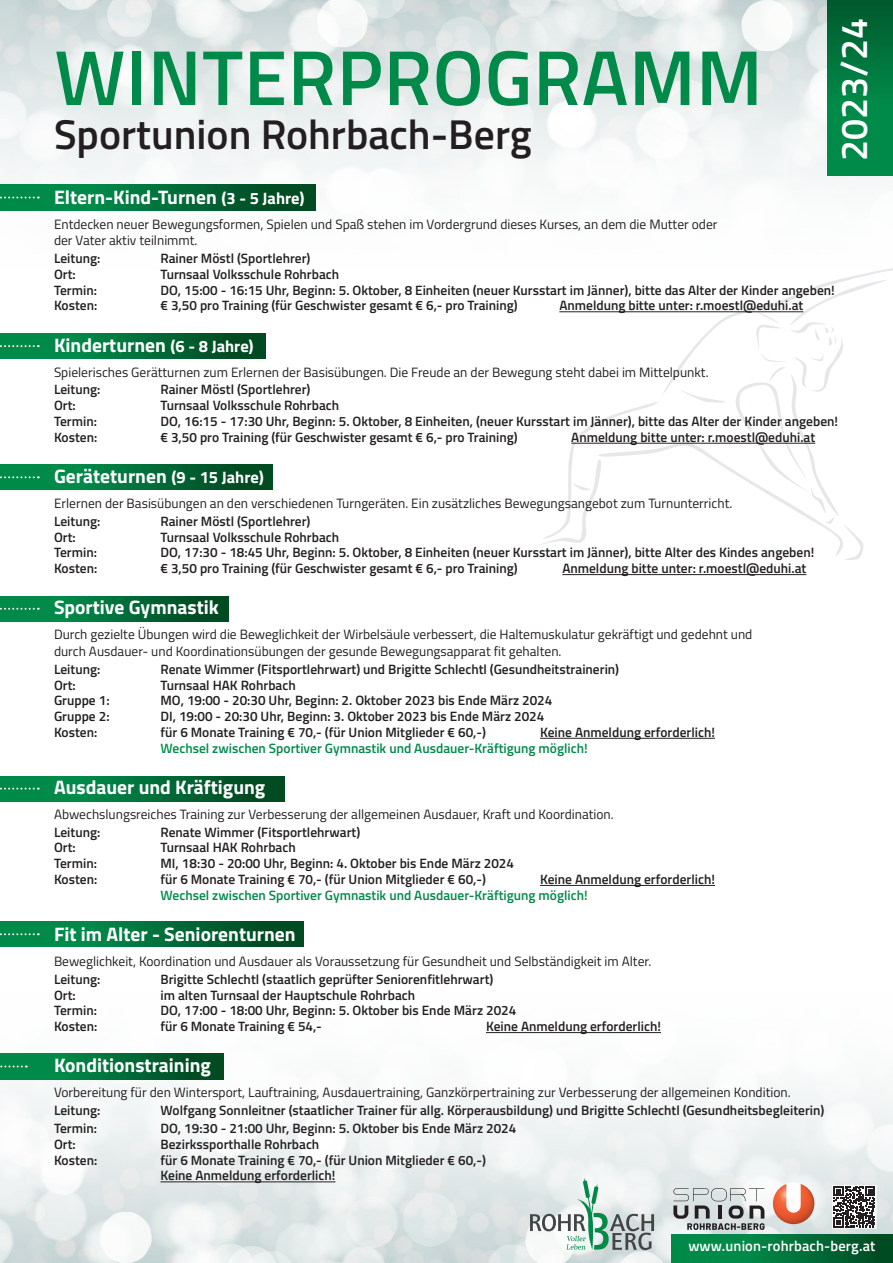
<style>
.page{position:relative;width:893px;height:1263px;background:#fff}
.page>*{position:absolute;margin:0;border:0;box-sizing:border-box;transform-origin:0 0}
.t1{font:600 78px "Titillium";letter-spacing:.01em;color:#008a49}
.t2{font:600 41.7px "Titillium";color:#231f20}
.t3{font:600 37.5px "Titillium";color:#fff}
.t4{font:700 19.5px "Titillium";color:#fff}
.t5{font:600 14.55px "Titillium";letter-spacing:.01em;color:#fff}
.t6{font:600 13.5px/15.8px "Titillium";color:#231f20}
.t7{font:13.5px/16.5px "Titillium";color:#231f20}
.t8{font:600 13.5px "Titillium";color:#008a49}
.s1{font-size:16.5px}
</style>
<div class="page">
<img style="left:0;top:0;width:893px;height:211px">
<img style="left:0;top:1033px;width:893px;height:230px">
<svg style="left:539px;top:268px;width:354px;height:292px"></svg>
<div style="left:0;top:185px;width:315px;height:25px;background:linear-gradient(to right,#009952,#004721)"></div>
<div style="left:0;top:334px;width:266px;height:25px;background:linear-gradient(to right,#009852,#004720)"></div>
<div style="left:0;top:465px;width:273px;height:25px;background:linear-gradient(to right,#009852,#004720)"></div>
<div style="left:0;top:596px;width:229px;height:25px;background:linear-gradient(to right,#009852,#004620)"></div>
<div style="left:0;top:776px;width:285px;height:25px;background:linear-gradient(to right,#009852,#004720)"></div>
<div style="left:0;top:1054px;width:224px;height:25px;background:linear-gradient(to right,#009852,#004620)"></div>
<div style="left:0;top:922px;width:304px;height:25px;background:linear-gradient(to right,#009852,#004721)"></div>
<div style="left:828px;top:0;width:65px;height:175px;background:linear-gradient(to bottom,#006131,#009650)"></div>
<svg style="left:0;top:197px;width:39px;height:1px"></svg>
<svg style="left:0;top:345px;width:39px;height:2px"></svg>
<svg style="left:0;top:476px;width:39px;height:2px"></svg>
<svg style="left:0;top:608px;width:39px;height:2px"></svg>
<svg style="left:0;top:788px;width:39px;height:2px"></svg>
<svg style="left:0;top:1065px;width:27px;height:2px"></svg>
<svg style="left:0;top:933px;width:39px;height:2px"></svg>
<svg style="left:530px;top:1178px;width:124px;height:72px"></svg>
<div style="left:671px;top:1234px;width:222px;height:29px;background:linear-gradient(to right,#009a53,#004e25)"></div>
<hr style="left:559px;top:311px;width:244px;height:1px;background:#231f20">
<hr style="left:571px;top:443px;width:244px;height:1px;background:#231f20">
<hr style="left:562px;top:574px;width:244px;height:1px;background:#231f20">
<hr style="left:540px;top:738px;width:175px;height:1px;background:#231f20">
<hr style="left:540px;top:885px;width:175px;height:1px;background:#231f20">
<hr style="left:486px;top:1032px;width:175px;height:1px;background:#231f20">
<hr style="left:160px;top:1181px;width:175px;height:1px;background:#231f20">
<img style="left:773px;top:1183px;width:41px;height:41px;border-radius:21px">
<svg style="left:673px;top:1188px;width:92px;height:42px;background:#b2b6b7"></svg>
<div style="left:832px;top:1185px;width:44px;height:43px;background:#fff"></div>
<svg style="left:833px;top:1186px;width:42px;height:42px"></svg>
<h1 class="t1" style="left:54px;top:19px;width:710px">WINTERPROGRAMM</h1>
<h2 class="t2" style="left:54px;top:103px;width:479px">Sportunion Rohrbach-Berg</h2>
<h3 class="t3" style="left:826px;top:161px;width:144px;rotate:-90deg">2023/24</h3>
<h3 class="t4" style="left:54px;top:182px;width:252px">Eltern-Kind-Turnen <span class="s1">(3 - 5 Jahre)</span></h3>
<p class="t7" style="left:54px;top:215px;width:665px">Entdecken neuer Bewegungsformen, Spielen und Spaß stehen im Vordergrund dieses Kurses, an dem die Mutter oder der Vater aktiv teilnimmt.</p>
<p class="t6" style="left:54px;top:250px;width:48px">Leitung:</p>
<p class="t6" style="left:161px;top:250px;width:151px">Rainer Möstl (Sportlehrer)</p>
<p class="t6" style="left:54px;top:265px;width:23px">Ort:</p>
<p class="t6" style="left:161px;top:265px;width:180px">Turnsaal Volksschule Rohrbach</p>
<p class="t6" style="left:54px;top:281px;width:44px">Termin:</p>
<p class="t6" style="left:161px;top:281px;width:676px">DO, 15:00 - 16:15 Uhr, Beginn: 5. Oktober, 8 Einheiten (neuer Kursstart im Jänner), bitte das Alter der Kinder angeben!</p>
<p class="t6" style="left:54px;top:297px;width:45px">Kosten:</p>
<p class="t6" style="left:161px;top:297px;width:359px">€ 3,50 pro Training (für Geschwister gesamt € 6,- pro Training)</p>
<p class="t6" style="left:559px;top:297px;width:245px">Anmeldung bitte unter: r.moestl@eduhi.at</p>
<h3 class="t4" style="left:54px;top:330px;width:201px">Kinderturnen <span class="s1">(6 - 8 Jahre)</span></h3>
<p class="t7" style="left:54px;top:363px;width:656px">Spielerisches Gerätturnen zum Erlernen der Basisübungen. Die Freude an der Bewegung steht dabei im Mittelpunkt.</p>
<p class="t6" style="left:54px;top:381px;width:48px">Leitung:</p>
<p class="t6" style="left:161px;top:381px;width:151px">Rainer Möstl (Sportlehrer)</p>
<p class="t6" style="left:54px;top:397px;width:23px">Ort:</p>
<p class="t6" style="left:161px;top:397px;width:180px">Turnsaal Volksschule Rohrbach</p>
<p class="t6" style="left:54px;top:413px;width:44px">Termin:</p>
<p class="t6" style="left:161px;top:413px;width:679px">DO, 16:15 - 17:30 Uhr, Beginn: 5. Oktober, 8 Einheiten, (neuer Kursstart im Jänner), bitte das Alter der Kinder angeben!</p>
<p class="t6" style="left:54px;top:428px;width:45px">Kosten:</p>
<p class="t6" style="left:161px;top:428px;width:359px">€ 3,50 pro Training (für Geschwister gesamt € 6,- pro Training)</p>
<p class="t6" style="left:571px;top:428px;width:245px">Anmeldung bitte unter: r.moestl@eduhi.at</p>
<h3 class="t4" style="left:54px;top:461px;width:211px">Geräteturnen <span class="s1">(9 - 15 Jahre)</span></h3>
<p class="t7" style="left:54px;top:494px;width:680px">Erlernen der Basisübungen an den verschiedenen Turngeräten. Ein zusätzliches Bewegungsangebot zum Turnunterricht.</p>
<p class="t6" style="left:54px;top:513px;width:48px">Leitung:</p>
<p class="t6" style="left:161px;top:513px;width:151px">Rainer Möstl (Sportlehrer)</p>
<p class="t6" style="left:54px;top:528px;width:23px">Ort:</p>
<p class="t6" style="left:161px;top:528px;width:180px">Turnsaal Volksschule Rohrbach</p>
<p class="t6" style="left:54px;top:544px;width:44px">Termin:</p>
<p class="t6" style="left:161px;top:544px;width:655px">DO, 17:30 - 18:45 Uhr, Beginn: 5. Oktober, 8 Einheiten (neuer Kursstart im Jänner), bitte Alter des Kindes angeben!</p>
<p class="t6" style="left:54px;top:560px;width:45px">Kosten:</p>
<p class="t6" style="left:161px;top:560px;width:359px">€ 3,50 pro Training (für Geschwister gesamt € 6,- pro Training)</p>
<p class="t6" style="left:562px;top:560px;width:245px">Anmeldung bitte unter: r.moestl@eduhi.at</p>
<h3 class="t4" style="left:54px;top:593px;width:166px">Sportive Gymnastik</h3>
<p class="t7" style="left:54px;top:626px;width:700px">Durch gezielte Übungen wird die Beweglichkeit der Wirbelsäule verbessert, die Haltemuskulatur gekräftigt und gedehnt und durch Ausdauer- und Koordinationsübungen der gesunde Bewegungsapparat fit gehalten.</p>
<p class="t6" style="left:54px;top:660px;width:48px">Leitung:</p>
<p class="t6" style="left:161px;top:660px;width:460px">Renate Wimmer (Fitsportlehrwart) und Brigitte Schlechtl (Gesundheitstrainerin)</p>
<p class="t6" style="left:54px;top:676px;width:23px">Ort:</p>
<p class="t6" style="left:161px;top:676px;width:137px">Turnsaal HAK Rohrbach</p>
<p class="t6" style="left:54px;top:692px;width:57px">Gruppe 1:</p>
<p class="t6" style="left:161px;top:692px;width:393px">MO, 19:00 - 20:30 Uhr, Beginn: 2. Oktober 2023 bis Ende März 2024</p>
<p class="t6" style="left:54px;top:708px;width:57px">Gruppe 2:</p>
<p class="t6" style="left:161px;top:708px;width:385px">DI, 19:00 - 20:30 Uhr, Beginn: 3. Oktober 2023 bis Ende März 2024</p>
<p class="t6" style="left:54px;top:723px;width:45px">Kosten:</p>
<p class="t6" style="left:161px;top:723px;width:327px">für 6 Monate Training € 70,- (für Union Mitglieder € 60,-)</p>
<p class="t6" style="left:540px;top:723px;width:176px">Keine Anmeldung erforderlich!</p>
<p class="t8" style="left:161px;top:738px;width:429px">Wechsel zwischen Sportiver Gymnastik und Ausdauer-Kräftigung möglich!</p>
<h3 class="t4" style="left:54px;top:772px;width:213px">Ausdauer und Kräftigung</h3>
<p class="t7" style="left:54px;top:805px;width:561px">Abwechslungsreiches Training zur Verbesserung der allgemeinen Ausdauer, Kraft und Koordination.</p>
<p class="t6" style="left:54px;top:823px;width:48px">Leitung:</p>
<p class="t6" style="left:161px;top:823px;width:201px">Renate Wimmer (Fitsportlehrwart)</p>
<p class="t6" style="left:54px;top:839px;width:23px">Ort:</p>
<p class="t6" style="left:161px;top:839px;width:137px">Turnsaal HAK Rohrbach</p>
<p class="t6" style="left:54px;top:855px;width:44px">Termin:</p>
<p class="t6" style="left:161px;top:855px;width:355px">MI, 18:30 - 20:00 Uhr, Beginn: 4. Oktober bis Ende März 2024</p>
<p class="t6" style="left:54px;top:871px;width:45px">Kosten:</p>
<p class="t6" style="left:161px;top:871px;width:327px">für 6 Monate Training € 70,- (für Union Mitglieder € 60,-)</p>
<p class="t6" style="left:540px;top:871px;width:176px">Keine Anmeldung erforderlich!</p>
<p class="t8" style="left:161px;top:885px;width:429px">Wechsel zwischen Sportiver Gymnastik und Ausdauer-Kräftigung möglich!</p>
<h3 class="t4" style="left:54px;top:919px;width:243px">Fit im Alter - Seniorenturnen</h3>
<p class="t7" style="left:54px;top:952px;width:599px">Beweglichkeit, Koordination und Ausdauer als Voraussetzung für Gesundheit und Selbständigkeit im Alter.</p>
<p class="t6" style="left:54px;top:970px;width:48px">Leitung:</p>
<p class="t6" style="left:161px;top:970px;width:334px">Brigitte Schlechtl (staatlich geprüfter Seniorenfitlehrwart)</p>
<p class="t6" style="left:54px;top:986px;width:23px">Ort:</p>
<p class="t6" style="left:161px;top:986px;width:256px">im alten Turnsaal der Hauptschule Rohrbach</p>
<p class="t6" style="left:54px;top:1002px;width:44px">Termin:</p>
<p class="t6" style="left:161px;top:1002px;width:357px">DO, 17:00 - 18:00 Uhr, Beginn: 5. Oktober bis Ende März 2024</p>
<p class="t6" style="left:54px;top:1018px;width:45px">Kosten:</p>
<p class="t6" style="left:161px;top:1018px;width:163px">für 6 Monate Training € 54,-</p>
<p class="t6" style="left:486px;top:1018px;width:176px">Keine Anmeldung erforderlich!</p>
<h3 class="t4" style="left:54px;top:1051px;width:158px">Konditionstraining</h3>
<p class="t7" style="left:54px;top:1084px;width:738px">Vorbereitung für den Wintersport, Lauftraining, Ausdauertraining, Ganzkörpertraining zur Verbesserung der allgemeinen Kondition.</p>
<p class="t6" style="left:54px;top:1102px;width:48px">Leitung:</p>
<p class="t6" style="left:161px;top:1102px;width:665px">Wolfgang Sonnleitner (staatlicher Trainer für allg. Körperausbildung) und Brigitte Schlechtl (Gesundheitsbegleiterin)</p>
<p class="t6" style="left:54px;top:1120px;width:44px">Termin:</p>
<p class="t6" style="left:161px;top:1120px;width:357px">DO, 19:30 - 21:00 Uhr, Beginn: 5. Oktober bis Ende März 2024</p>
<p class="t6" style="left:54px;top:1135px;width:23px">Ort:</p>
<p class="t6" style="left:161px;top:1135px;width:160px">Bezirkssporthalle Rohrbach</p>
<p class="t6" style="left:54px;top:1151px;width:45px">Kosten:</p>
<p class="t6" style="left:161px;top:1151px;width:327px">für 6 Monate Training € 70,- (für Union Mitglieder € 60,-)<br>Keine Anmeldung erforderlich!</p>
<p class="t5" style="left:688px;top:1235px;width:189px">www.union-rohrbach-berg.at</p>
</div>
